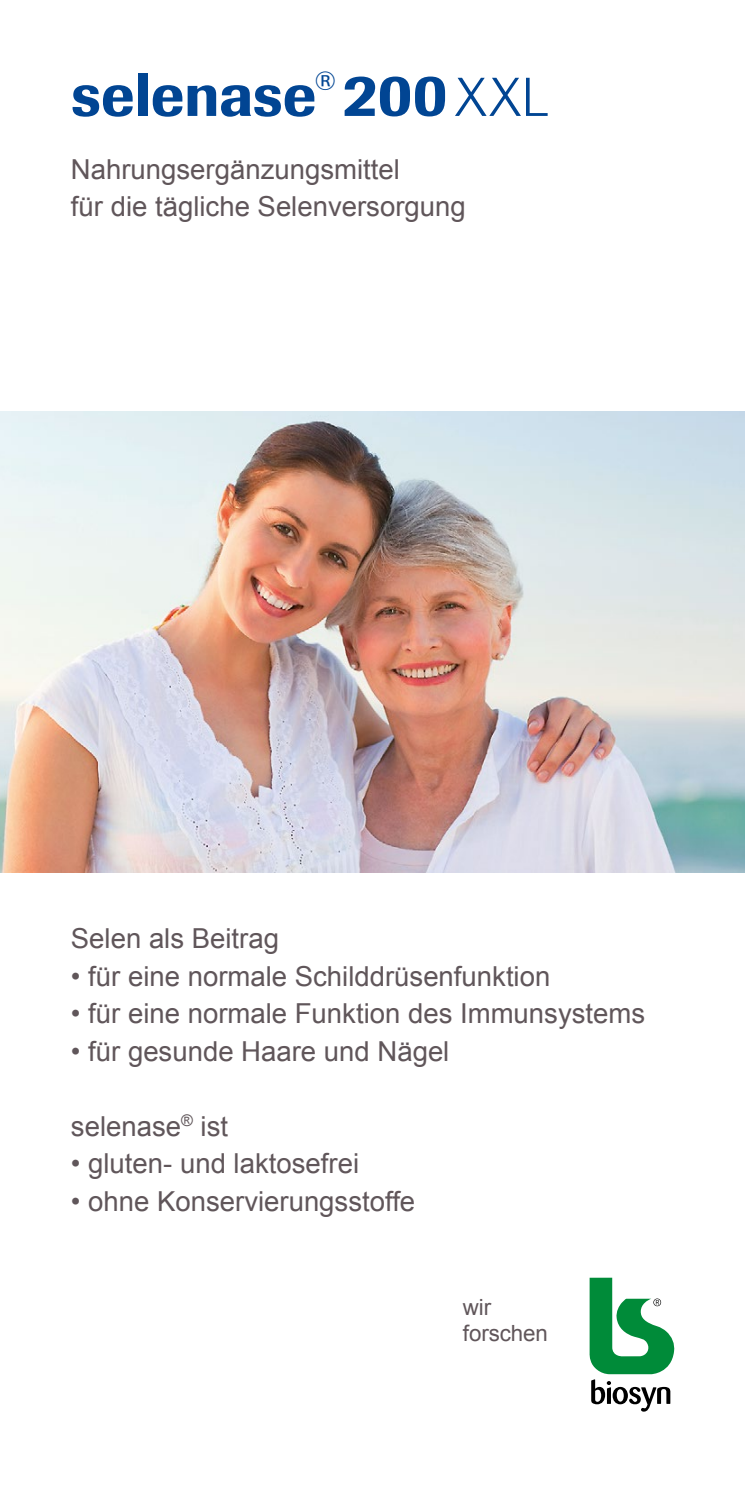
<style>
.page{position:relative;width:745px;height:1489px;background:#fff}
.page>*{position:absolute;margin:0;border:0;box-sizing:border-box;transform-origin:0 0}
.t1{font:500 60px "Imago BQ";letter-spacing:-.005em;color:#014593}
.fliesstext_Laien{font:27.5px/37.5px "Arial";color:#60565a}
.t2{font:26.25px "Imago BQ";color:#014593}
.t3{font:22.25px/25.5px "Arial";letter-spacing:-.005em;color:#60565a}
.s1{font-weight:300;font-size:54px}
</style>
<div class="page">
<svg style="left:589px;top:1277px;width:84px;height:96px"></svg>
<svg style="left:591px;top:1379px;width:79px;height:32px"></svg>
<img style="left:0;top:411px;width:744px;height:461px">
<p class="t2" style="left:315px;top:65px;width:22px">®</p>
<p class="t1" style="left:71px;top:59px;width:478px">selenase 200<span class="s1">XXL</span></p>
<p class="fliesstext_Laien" style="left:71px;top:151px;width:396px">Nahrungsergänzungsmittel<br>für die tägliche Selenversorgung</p>
<p class="fliesstext_Laien" style="left:71px;top:919px;width:209px">Selen als Beitrag</p>
<p class="fliesstext_Laien" style="left:71px;top:957px;width:480px">• für eine normale Schilddrüsenfunktion</p>
<p class="fliesstext_Laien" style="left:71px;top:994px;width:575px">• für eine normale Funktion des Immunsystems</p>
<p class="fliesstext_Laien" style="left:71px;top:1032px;width:380px">• für gesunde Haare und Nägel</p>
<p class="fliesstext_Laien" style="left:71px;top:1107px;width:159px">selenase<sup>®</sup> ist</p>
<p class="fliesstext_Laien" style="left:71px;top:1144px;width:289px">• gluten- und laktosefrei</p>
<p class="fliesstext_Laien" style="left:71px;top:1182px;width:345px">• ohne Konservierungsstoffe</p>
<p class="t3" style="left:462px;top:1294px;width:86px">wir forschen</p>
</div>
